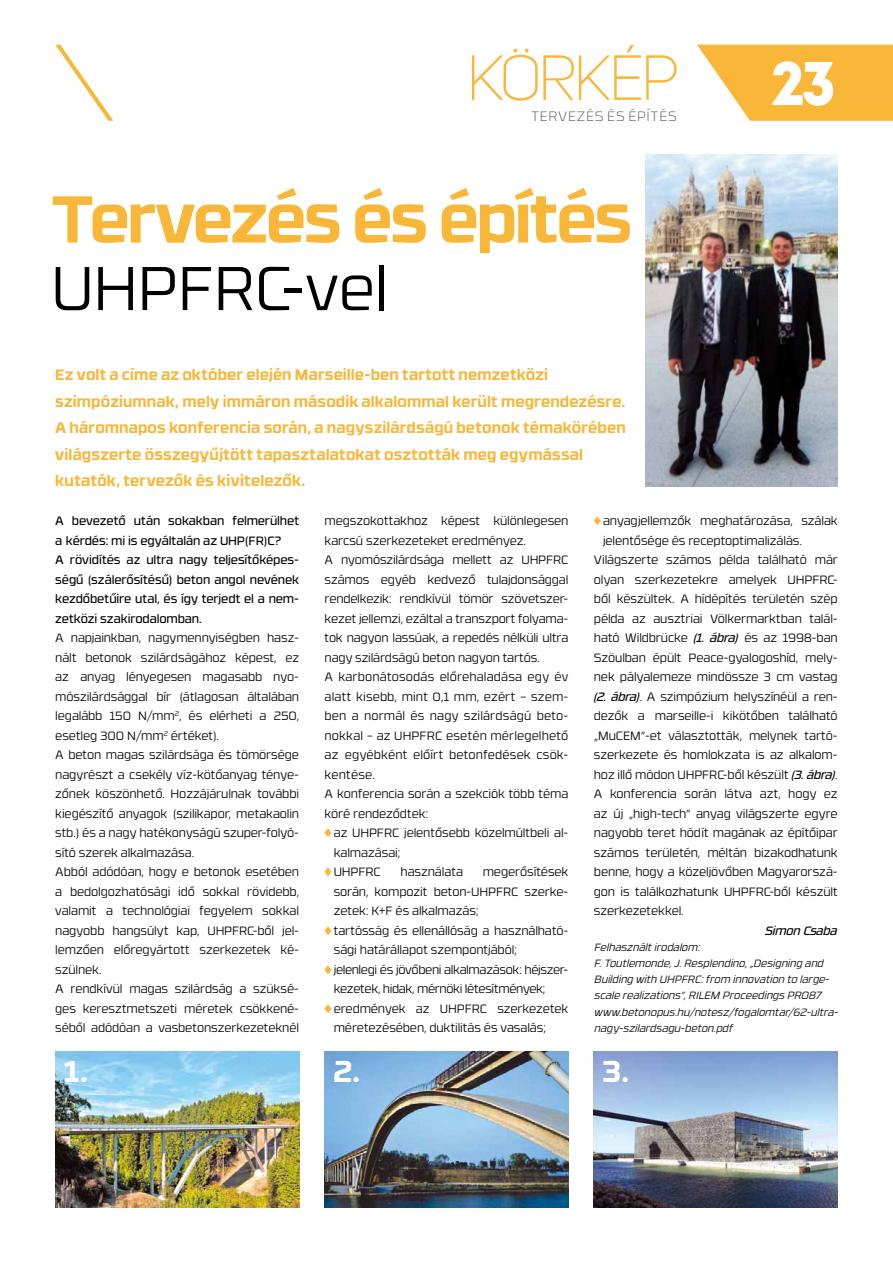
<style>
.page{position:relative;width:893px;height:1263px;background:#fff}
.page>*{position:absolute;margin:0;border:0;box-sizing:border-box;transform-origin:0 0}
.t1{font:700 66px "RB No 3.1";letter-spacing:-.035em;color:#f8b739}
.t2{font:63px "Uni Sans Light";letter-spacing:-.065em;color:#f8b739}
.t3{font:300 61.5px "RB No 3.1";letter-spacing:-.015em;color:#000}
.t4{font:61.5px "Intro";color:#fff}
.t5{font:700 30px "RB No 3.1";color:#fff}
.t6{font:700 15px/26.4px "RB No 3.1";letter-spacing:.01em;color:#f8b739}
.t7{font:200 13.5px "RB No 3.1";letter-spacing:.05em;color:#504f53}
.t8{font:300 12px/19.5px "RB No 3.1";letter-spacing:-.01em;color:#000}
.t9{font:12px/19.5px "RB No 3.1";letter-spacing:-.01em;color:#000}
.t10{font:300 12px/19.5px "RB No 3.1";letter-spacing:-.03em;color:#000}
.t11{font:italic 12px "RB No 3.1";letter-spacing:-.02em;color:#000}
.t12{font:italic 300 10.5px/16.2px "RB No 3.1";color:#000}
.s1{color:#f8b739}
.s2{font-weight:400;font-style:italic}
</style>
<div class="page">
<svg style="left:55px;top:45px;width:58px;height:76px"></svg>
<svg style="left:697px;top:45px;width:196px;height:76px;background:#f8c054"></svg>
<img style="left:55px;top:1052px;width:244px;height:156px">
<img style="left:325px;top:1052px;width:243px;height:156px">
<img style="left:594px;top:1052px;width:244px;height:156px">
<img style="left:645px;top:154px;width:193px;height:332px">
<h2 class="t2" style="left:466px;top:55px;width:215px">KÖRKÉP</h2>
<p class="t7" style="left:531px;top:111px;width:147px">TERVEZÉS ÉS ÉPÍTÉS</p>
<h1 class="t1" style="left:51px;top:194px;width:583px">Tervezés és építés</h1>
<h3 class="t3" style="left:51px;top:265px;width:338px">UHPFRC-vel</h3>
<p class="t6" style="left:55px;top:363px;width:572px">Ez volt a címe az október elején Marseille-ben tartott nemzetközi szimpóziumnak, mely immáron második alkalommal került megrendezésre.<br>A háromnapos konferencia során, a nagyszilárdságú betonok témakörében világszerte összegyűjtött tapasztalatokat osztották meg egymással kutatók, tervezők és kivitelezők.</p>
<h3 class="t4" style="left:771px;top:48px;width:67px">23</h3>
<p class="t9" style="left:55px;top:512px;width:245px">A bevezető után sokakban felmerülhet a kérdés: mi is egyáltalán az UHP(FR)C?<br>A rövidítés az ultra nagy teljesítő ké pes&shy;ségű (szálerősítésű) beton angol nevének kezdőbetűire utal, és így terjedt el a nem&shy;zetközi szakirodalomban.</p>
<p class="t8" style="left:55px;top:629px;width:245px">A napjainkban, nagymennyiségben hasz&shy;nált betonok szilárdságához képest, ez az anyag lényegesen magasabb nyo&shy;mószilárdsággal bír (átlagosan általában legalább 150 N/mm<sup>2</sup>, és elérheti a 250, esetleg 300 N/mm<sup>2</sup> értéket).<br>A beton magas szilárdsága és tömörsége nagyrészt a csekély víz-kötőanyag ténye&shy;zőnek köszönhető. Hozzájárulnak további kiegészítő anyagok (szilikapor, metakaolin stb.) és a nagy hatékonyságú szuper-folyó&shy;sító szerek alkalmazása.<br>Abból adódóan, hogy e betonok esetében a bedolgozhatósági idő sokkal rövidebb, valamit a technológiai fegyelem sokkal nagyobb hangsúlyt kap, UHPFRC-ből jel&shy;lemzően előregyártott szerkezetek ké&shy;szülnek.<br>A rendkívül magas szilárdság a szüksé&shy;ges keresztmetszeti méretek csökkené&shy;séből adódóan a vasbetonszerkezeteknél</p>
<p class="t8" style="left:325px;top:512px;width:245px">megszokottakhoz képest különlegesen karcsú szerkezeteket eredményez.<br>A nyomószilárdsága mellett az UHPFRC számos egyéb kedvező tulajdonsággal rendelkezik: rendkívül tömör szövetszer&shy;kezet jellemzi, ezáltal a transzport folyama&shy;tok nagyon lassúak, a repedés nélküli ultra nagy szilárdságú beton nagyon tartós.<br>A karbonátosodás előrehaladása egy év alatt kisebb, mint 0,1 mm, ezért – szem&shy;ben a normál és nagy szilárdságú beto&shy;nokkal – az UHPFRC esetén mérlegelhető az egyébként előírt betonfedések csök&shy;kentése.<br>A konferencia során a szekciók több téma köré rendeződtek:</p>
<p class="t8" style="left:334px;top:824px;width:236px;text-indent:-11px"><span class="s1">◻</span> az UHPFRC jelentősebb közelmúltbeli al&shy;kalmazásai;</p>
<p class="t8" style="left:322px;top:863px;width:60px"><span class="s1">◻</span> UHPFRC</p>
<p class="t8" style="left:400px;top:863px;width:64px">használata</p>
<p class="t8" style="left:334px;top:863px;width:236px;text-align:justify;text-indent:149px">megerősítések során, kompozit beton-UHPFRC szerke&shy;zetek: K+F és alkalmazás;</p>
<p class="t8" style="left:334px;top:921px;width:236px;text-indent:-11px"><span class="s1">◻</span> tartósság és ellenállóság a használható&shy;sági határállapot szempontjából;</p>
<p class="t10" style="left:334px;top:960px;width:236px;text-indent:-11px"><span class="s1">◻</span> jelenlegi és jövőbeni alkalmazások: héj szer&shy;ke ze tek, hidak, mérnöki létesítmények;</p>
<p class="t8" style="left:334px;top:999px;width:236px;text-indent:-11px"><span class="s1">◻</span> eredmények az UHPFRC szerkezetek méretezésében, duktilitás és vasalás;</p>
<p class="t8" style="left:592px;top:512px;width:247px"><span class="s1">◻</span> anyagjellemzők meghatározása, szálak</p>
<p class="t8" style="left:603px;top:531px;width:200px">jelentősége és receptoptimalizálás.</p>
<p class="t8" style="left:594px;top:551px;width:245px">Világszerte számos példa található már</p>
<p class="t8" style="left:594px;top:570px;width:245px">olyan szerkezetekre amelyek UHPFRC-</p>
<p class="t8" style="left:594px;top:590px;width:245px">ből készültek. A hídépítés területén szép</p>
<p class="t8" style="left:594px;top:609px;width:245px">példa az ausztriai Völkermarktban talál-</p>
<p class="t8" style="left:594px;top:629px;width:245px">ható Wildbrücke <span class="s2">(1. ábra)</span> és az 1998-ban</p>
<p class="t8" style="left:594px;top:648px;width:245px">Szöulban épült Peace-gyalogoshíd, mely-</p>
<p class="t8" style="left:594px;top:668px;width:245px">nek pályalemeze mindössze 3 cm vastag</p>
<p class="t8" style="left:594px;top:687px;width:245px"><span class="s2">(2. ábra)</span>. A szimpózium helyszínéül a ren-</p>
<p class="t8" style="left:594px;top:707px;width:245px">dezők a marseille-i kikötőben található</p>
<p class="t8" style="left:594px;top:726px;width:245px">„MuCEM”-et választották, melynek tartó-</p>
<p class="t8" style="left:594px;top:746px;width:245px">szerkezete és homlokzata is az alkalom-</p>
<p class="t8" style="left:594px;top:765px;width:245px">hoz illő módon UHPFRC-ből készült <span class="s2">(3. ábra)</span>.</p>
<p class="t8" style="left:594px;top:785px;width:245px">A konferencia során látva azt, hogy ez</p>
<p class="t8" style="left:594px;top:804px;width:245px">az új „high-tech” anyag világszerte egyre</p>
<p class="t8" style="left:594px;top:824px;width:245px">nagyobb teret hódít magának az építőipar</p>
<p class="t8" style="left:594px;top:843px;width:245px">számos területén, méltán bizakodhatunk</p>
<p class="t8" style="left:594px;top:863px;width:245px">benne, hogy a közeljövőben Magyarorszá-</p>
<p class="t8" style="left:594px;top:882px;width:245px">gon is találkozhatunk UHPFRC-ből készült</p>
<p class="t8" style="left:594px;top:902px;width:91px">szerkezetekkel.</p>
<p class="t11" style="left:765px;top:926px;width:74px">Simon Csaba</p>
<p class="t12" style="left:594px;top:940px;width:247px">Felhasználtirodalom:<br>F.Toutlemonde,J.Resplendino,„Designing and Building with UHPFRC:from innovation to large&shy;scale realizations”,RILEM Proceedings PRO87 www.betonopus.hu/notesz/fogalomtar/62-ultra&shy;nagy-szilardsagu-beton.pdf</p>
<h3 class="t5" style="left:65px;top:1060px;width:24px">1.</h3>
<h3 class="t5" style="left:333px;top:1060px;width:28px">2.</h3>
<h3 class="t5" style="left:603px;top:1060px;width:28px">3.</h3>
</div>
